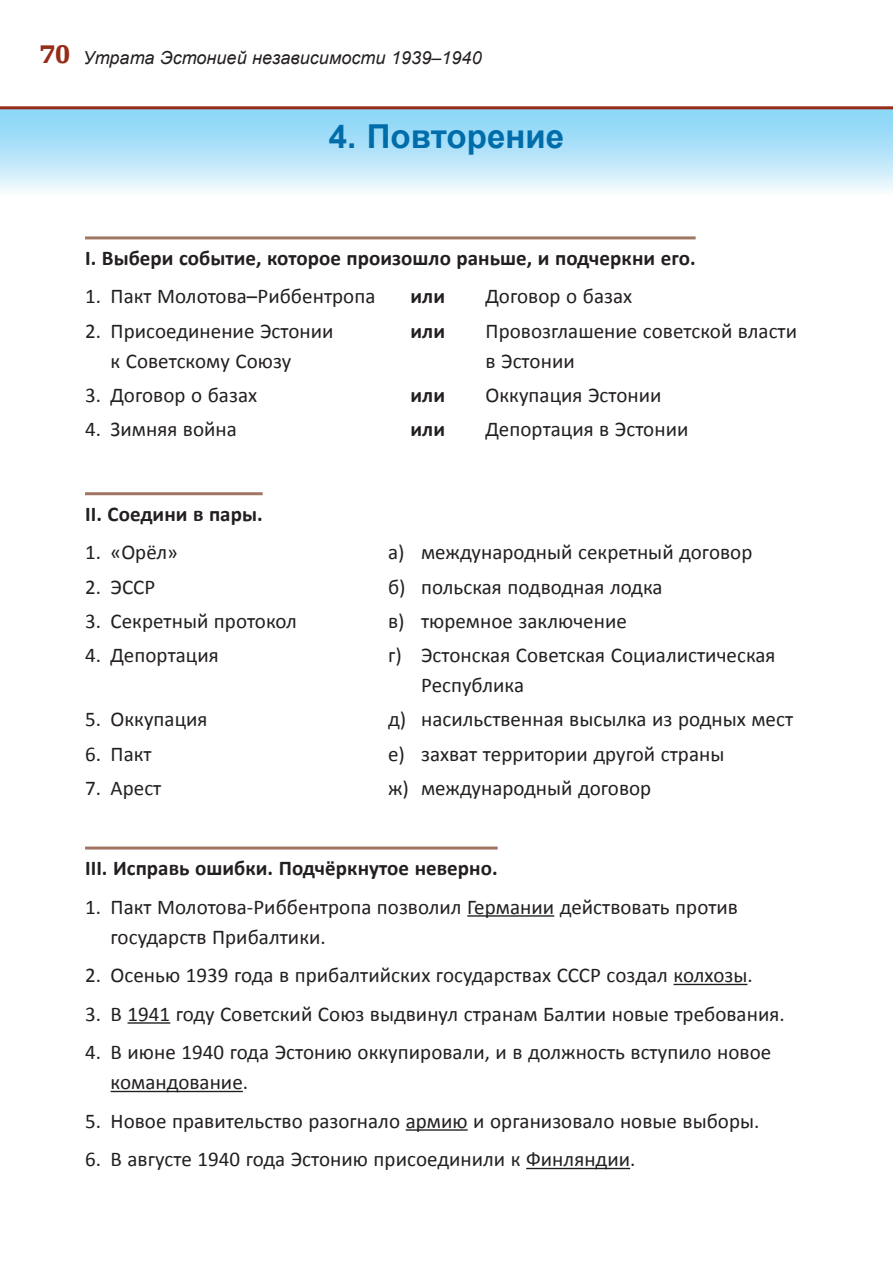
<style>
.page{position:relative;width:893px;height:1263px;background:#fff}
.page>*{position:absolute;margin:0;border:0;box-sizing:border-box;transform-origin:0 0}
.ptk-ala{font:700 33px "Arial";letter-spacing:.005em;color:#006daa}
.lunk{font:21px/30px "Calibri";color:#231f20}
.kusim{font:21px/30px "Calibri";color:#231f20}
.juhend{font:700 21px "Calibri";color:#231f20}
.lunk-2{font:700 21px "Calibri";color:#231f20}
.t1{font:italic 18px "Arial";letter-spacing:.005em;color:#231f20}
.s1{font-family:"Egyptienne F";font-weight:900;font-style:normal;font-size:27px;color:#972c19}
</style>
<div class="page">
<div style="left:0;top:110px;width:893px;height:85px;background:linear-gradient(to bottom,#80d2f6,#f1f9fd)"></div>
<hr style="left:0;top:106px;width:893px;height:3px;background:#972c19">
<hr style="left:85px;top:236px;width:611px;height:3px;background:#a07663">
<hr style="left:85px;top:492px;width:178px;height:3px;background:#a07663">
<hr style="left:85px;top:846px;width:413px;height:3px;background:#a07663">
<hr style="left:467px;top:915px;width:87px;height:2px;background:#231f20">
<hr style="left:674px;top:984px;width:73px;height:1px;background:#231f20">
<hr style="left:128px;top:1022px;width:42px;height:2px;background:#231f20">
<hr style="left:111px;top:1091px;width:132px;height:1px;background:#231f20">
<hr style="left:406px;top:1129px;width:62px;height:2px;background:#231f20">
<hr style="left:526px;top:1168px;width:104px;height:1px;background:#231f20">
<p class="t1" style="left:40px;top:46px;width:443px"><span class="s1">70</span> Утрата Эстонией независимости 1939–1940</p>
<p class="ptk-ala" style="left:329px;top:115px;width:237px">4. Повторение</p>
<p class="juhend" style="left:85px;top:245px;width:612px">I. Выбери событие, которое произошло раньше, и подчеркни его.</p>
<p class="lunk" style="left:85px;top:282px;width:292px">1. Пакт Молотова–Риббентропа</p>
<p class="lunk-2" style="left:411px;top:283px;width:36px">или</p>
<p class="lunk" style="left:486px;top:282px;width:148px">Договор о базах</p>
<p class="lunk" style="left:85px;top:316px;width:250px">2. Присоединение Эстонии</p>
<p class="lunk-2" style="left:411px;top:317px;width:36px">или</p>
<p class="lunk" style="left:486px;top:316px;width:313px">Провозглашение советской власти</p>
<p class="lunk" style="left:111px;top:346px;width:182px">к Советскому Союзу</p>
<p class="lunk" style="left:486px;top:346px;width:91px">в Эстонии</p>
<p class="lunk" style="left:85px;top:380px;width:174px">3. Договор о базах</p>
<p class="lunk-2" style="left:411px;top:382px;width:36px">или</p>
<p class="lunk" style="left:486px;top:380px;width:178px">Оккупация Эстонии</p>
<p class="lunk" style="left:85px;top:414px;width:153px">4. Зимняя война</p>
<p class="lunk-2" style="left:411px;top:416px;width:36px">или</p>
<p class="lunk" style="left:486px;top:414px;width:204px">Депортация в Эстонии</p>
<p class="juhend" style="left:85px;top:500px;width:179px">II. Соедини в пары.</p>
<p class="lunk" style="left:85px;top:537px;width:94px">1. «Орёл»</p>
<p class="lunk" style="left:388px;top:537px;width:366px">а) международный секретный договор</p>
<p class="lunk" style="left:85px;top:572px;width:72px">2. ЭССР</p>
<p class="lunk" style="left:388px;top:572px;width:276px">б) польская подводная лодка</p>
<p class="lunk" style="left:85px;top:606px;width:213px">3. Секретный протокол</p>
<p class="lunk" style="left:388px;top:606px;width:240px">в) тюремное заключение</p>
<p class="lunk" style="left:85px;top:640px;width:135px">4. Депортация</p>
<p class="lunk" style="left:421px;top:640px;width:356px;text-indent:-33px">г) Эстонская Советская Социалистическая<br>Республика</p>
<p class="lunk" style="left:85px;top:704px;width:124px">5. Оккупация</p>
<p class="lunk" style="left:388px;top:704px;width:407px">д) насильственная высылка из родных мест</p>
<p class="lunk" style="left:85px;top:739px;width:68px">6. Пакт</p>
<p class="lunk" style="left:388px;top:739px;width:338px">е) захват территории другой страны</p>
<p class="lunk" style="left:85px;top:773px;width:78px">7. Арест</p>
<p class="lunk" style="left:388px;top:773px;width:265px">ж) международный договор</p>
<p class="juhend" style="left:85px;top:855px;width:414px">III. Исправь ошибки. Подчёркнутое неверно.</p>
<p class="kusim" style="left:111px;top:892px;width:629px;text-indent:-26px">1. Пакт Молотова-Риббентропа позволил Германии действовать против государств Прибалтики.</p>
<p class="kusim" style="left:85px;top:960px;width:669px">2. Осенью 1939 года в прибалтийских государствах СССР создал колхозы.</p>
<p class="kusim" style="left:85px;top:999px;width:701px">3. В 1941 году Советский Союз выдвинул странам Балтии новые требования.</p>
<p class="kusim" style="left:111px;top:1037px;width:662px;text-indent:-26px">4. В июне 1940 года Эстонию оккупировали, и в должность вступило новое командование.</p>
<p class="kusim" style="left:85px;top:1106px;width:676px">5. Новое правительство разогнало армию и организовало новые выборы.</p>
<p class="kusim" style="left:85px;top:1144px;width:552px">6. В августе 1940 года Эстонию присоединили к Финляндии.</p>
</div>
